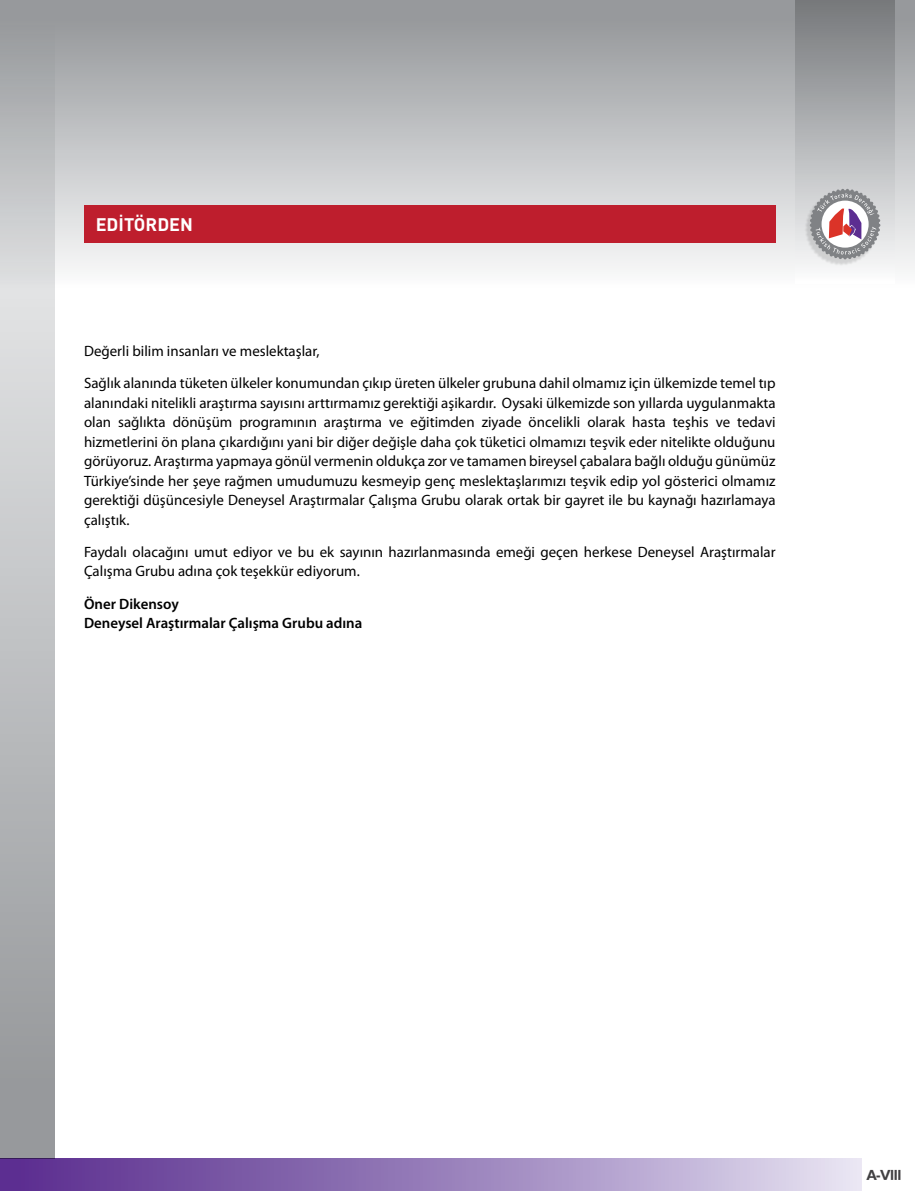
<style>
.page{position:relative;width:915px;height:1191px;background:#fff}
.page>*{position:absolute;margin:0;border:0;box-sizing:border-box;transform-origin:0 0}
.t1{font:700 18px "DIN Pro";color:#fff}
.t2{font:15px/19.5px "Myriad Pro";color:#000}
.t3{font:600 15px/19.5px "Myriad Pro";color:#000}
.t4{font:500 15px "Proxima Sans";color:#414042}
</style>
<div class="page">
<div style="left:0;top:0;width:914px;height:367px;background:linear-gradient(to bottom,#949699,#fff)"></div>
<div style="left:84px;top:205px;width:691px;height:38px;background:#be1e2d"></div>
<div style="left:0;top:1158px;width:861px;height:33px;background:linear-gradient(to right,#53268a,#e2ddee)"></div>
<svg style="left:0;top:0;width:54px;height:1158px;background:#b9babc"></svg>
<div style="left:795px;top:0;width:98px;height:283px;background:linear-gradient(to bottom,#74777a,#fbfcfd)"></div>
<div style="left:803px;top:191px;width:75px;height:75px;background:#000;opacity:.13"></div>
<svg style="left:809px;top:188px;width:71px;height:72px"></svg>
<p class="t1" style="left:96px;top:212px;width:99px">EDİTÖRDEN</p>
<p class="t2" style="left:84px;top:334px;width:692px;line-height:32.2px">Değerli bilim insanları ve meslektaşlar,<br>Sağlık alanında tüketen ülkeler konumundan çıkıp üreten ülkeler grubuna dahil olmamız için ülkemizde temel tıp</p>
<p class="t2" style="left:84px;top:392px;width:692px;text-align:justify">alanındaki nitelikli araştırma sayısını arttırmamız gerektiği aşikardır. Oysaki ülkemizde son yıllarda uygulanmakta olan sağlıkta dönüşüm programının araştırma ve eğitimden ziyade öncelikli olarak hasta teşhis ve tedavi hizmetlerini ön plana çıkardığını yani bir diğer değişle daha çok tüketici olmamızı teşvik eder nitelikte olduğunu görüyoruz. Araştırma yapmaya gönül vermenin oldukça zor ve tamamen bireysel çabalara bağlı olduğu günümüz Türkiye’sinde her şeye rağmen umudumuzu kesmeyip genç meslektaşlarımızı teşvik edip yol gösterici olmamız gerektiği düşüncesiyle Deneysel Araştırmalar Çalışma Grubu olarak ortak bir gayret ile bu kaynağı hazırlamaya çalıştık.</p>
<p class="t2" style="left:84px;top:542px;width:693px">Faydalı olacağını umut ediyor ve bu ek sayının hazırlanmasında emeği geçen herkese Deneysel Araştırmalar<br>Çalışma Grubu adına çok teşekkür ediyorum.</p>
<p class="t3" style="left:84px;top:593px;width:280px">Öner Dikensoy<br>Deneysel Araştırmalar Çalışma Grubu adına</p>
<p class="t4" style="left:866px;top:1166px;width:36px">A-VIII</p>
</div>
